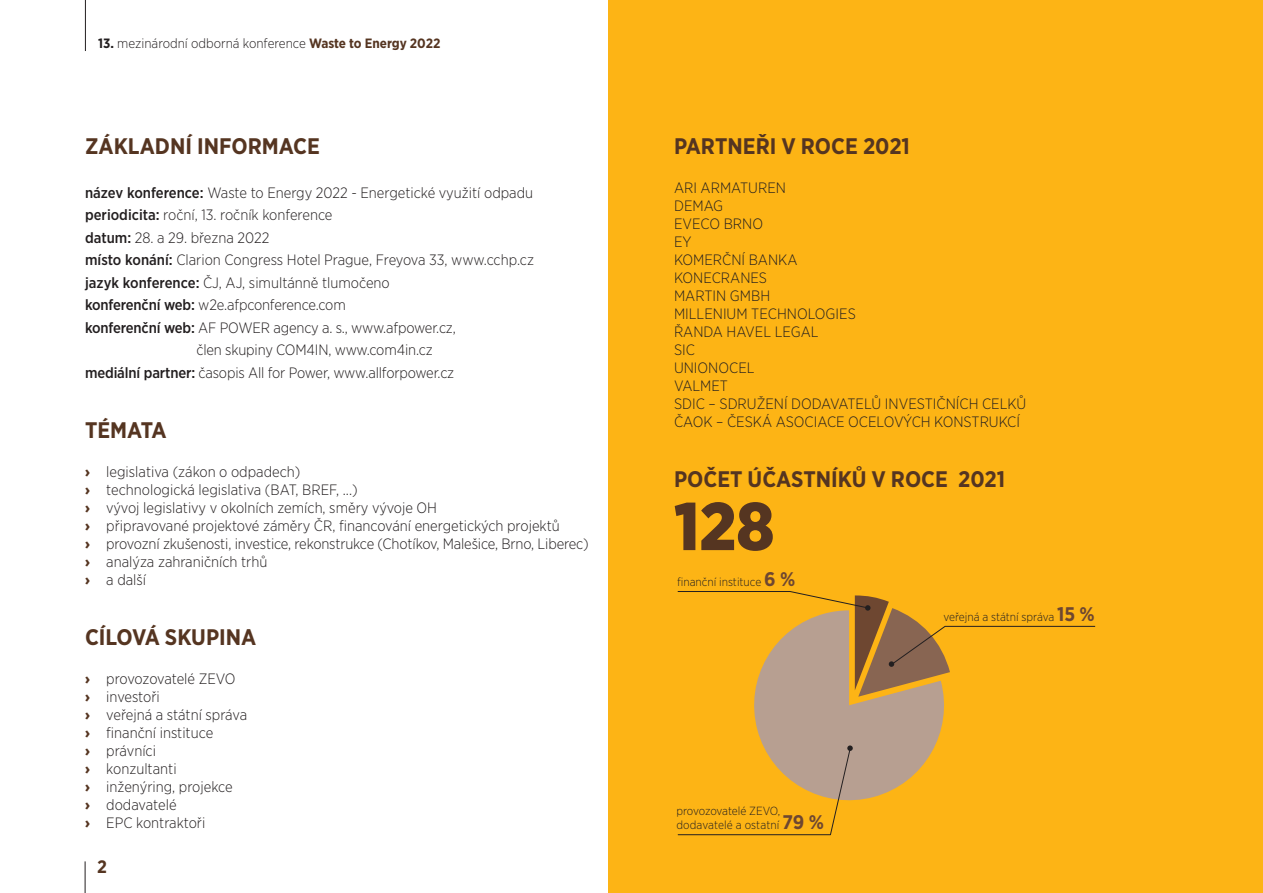
<style>
.page{position:relative;width:1263px;height:893px;background:#fff}
.page>*{position:absolute;margin:0;border:0;box-sizing:border-box;transform-origin:0 0}
.t1{font:900 67.5px "Gotham Narrow";color:#553521}
.t2{font:700 22.5px "Gotham Narrow";color:#553521}
.t3{font:700 18px "Gotham Narrow";color:#553521}
.t4{font:300 15px/18px "Gotham Narrow";color:#231f20}
.t5{font:300 13.5px "Gotham Narrow";color:#231f20}
.t6{font:300 11.85px/13.8px "Gotham Narrow";color:#231f20}
.s1{font-weight:700}
.s2{font-weight:700;color:#553521}
.s3{font-weight:500}
.s4{font-weight:900;color:#553521}
.s5{font-weight:700;font-size:19.65px;color:#6e4731}
</style>
<div class="page">
<div style="left:608px;top:0;width:655px;height:893px;background:#fdb415"></div>
<hr style="left:85px;top:0;width:1px;height:51px;background:#231f20">
<hr style="left:85px;top:861px;width:1px;height:32px;background:#231f20">
<svg style="left:677px;top:591px;width:418px;height:244px"></svg>
<p class="t5" style="left:98px;top:39px;width:344px"><span class="s1">13.</span> mezinárodní odborná konference <span class="s2">Waste to Energy 2022</span></p>
<h2 class="t2" style="left:85px;top:137px;width:236px">ZÁKLADNÍ INFORMACE</h2>
<p class="t4" style="left:85px;top:184px;width:450px"><span class="s3">název konference:</span> Waste to Energy 2022 - Energetické využití odpadu</p>
<p class="t4" style="left:85px;top:207px;width:249px"><span class="s3">periodicita:</span> roční, 13. ročník konference</p>
<p class="t4" style="left:85px;top:229px;width:186px"><span class="s3">datum:</span> 28. a 29. března 2022</p>
<p class="t4" style="left:85px;top:252px;width:450px"><span class="s3">místo konání:</span> Clarion Congress Hotel Prague, Freyova 33, www.cchp.cz</p>
<p class="t4" style="left:85px;top:274px;width:306px"><span class="s3">jazyk konference:</span> ČJ, AJ, simultánně tlumočeno</p>
<p class="t4" style="left:85px;top:297px;width:262px"><span class="s3">konferenční web:</span> w2e.afpconference.com</p>
<p class="t4" style="left:85px;top:319px;width:372px"><span class="s3">konferenční web:</span> AF POWER agency a. s., www.afpower.cz,</p>
<p class="t4" style="left:196px;top:342px;width:238px">člen skupiny COM4IN, www.com4in.cz</p>
<p class="t4" style="left:85px;top:364px;width:371px"><span class="s3">mediální partner:</span> časopis All for Power, www.allforpower.cz</p>
<h2 class="t2" style="left:85px;top:420px;width:83px">TÉMATA</h2>
<p class="t4" style="left:85px;top:463px;width:505px"><span class="s4">›</span> legislativa (zákon o odpadech)<br><span class="s4">›</span> technologická legislativa (BAT, BREF, ...)<br><span class="s4">›</span> vývoj legislativy v okolních zemích, směry vývoje OH<br><span class="s4">›</span> připravované projektové záměry ČR, financování energetických projektů<br><span class="s4">›</span> provozní zkušenosti, investice, rekonstrukce (Chotíkov, Malešice, Brno, Liberec) <span class="s4">›</span> analýza zahraničních trhů<br><span class="s4">›</span> a další</p>
<h2 class="t2" style="left:85px;top:627px;width:173px">CÍLOVÁ SKUPINA</h2>
<p class="t4" style="left:85px;top:670px;width:164px"><span class="s4">›</span> provozovatelé ZEVO<br><span class="s4">›</span> investoři<br><span class="s4">›</span> veřejná a státní správa <span class="s4">›</span> finanční instituce<br><span class="s4">›</span> právníci<br><span class="s4">›</span> konzultanti<br><span class="s4">›</span> inženýring, projekce<br><span class="s4">›</span> dodavatelé<br><span class="s4">›</span> EPC kontraktoři</p>
<p class="t3" style="left:97px;top:860px;width:11px">2</p>
<h2 class="t2" style="left:674px;top:137px;width:237px">PARTNEŘI V ROCE 2021</h2>
<p class="t4" style="left:674px;top:180px;width:354px">ARI ARMATUREN<br>DEMAG<br>EVECO BRNO<br>EY<br>KOMERČNÍ BANKA<br>KONECRANES<br>MARTIN GMBH<br>MILLENIUM TECHNOLOGIES<br>ŘANDA HAVEL LEGAL<br>SIC<br>UNIONOCEL<br>VALMET<br>SDIC – SDRUŽENÍ DODAVATELŮ INVESTIČNÍCH CELKŮ<br>ČAOK – ČESKÁ ASOCIACE OCELOVÝCH KONSTRUKCÍ</p>
<h2 class="t2" style="left:674px;top:470px;width:333px">POČET ÚČASTNÍKŮ V ROCE 2021</h2>
<h1 class="t1" style="left:674px;top:496px;width:102px">128</h1>
<p class="t6" style="left:677px;top:575px;width:120px">finanční instituce <span class="s5">6 %</span></p>
<p class="t6" style="left:676px;top:804px;width:149px">provozovatelé ZEVO, dodavatelé a ostatní <span class="s5">79 %</span></p>
<p class="t6" style="left:943px;top:609px;width:153px">veřejná a státní správa <span class="s5">15 %</span></p>
</div>
